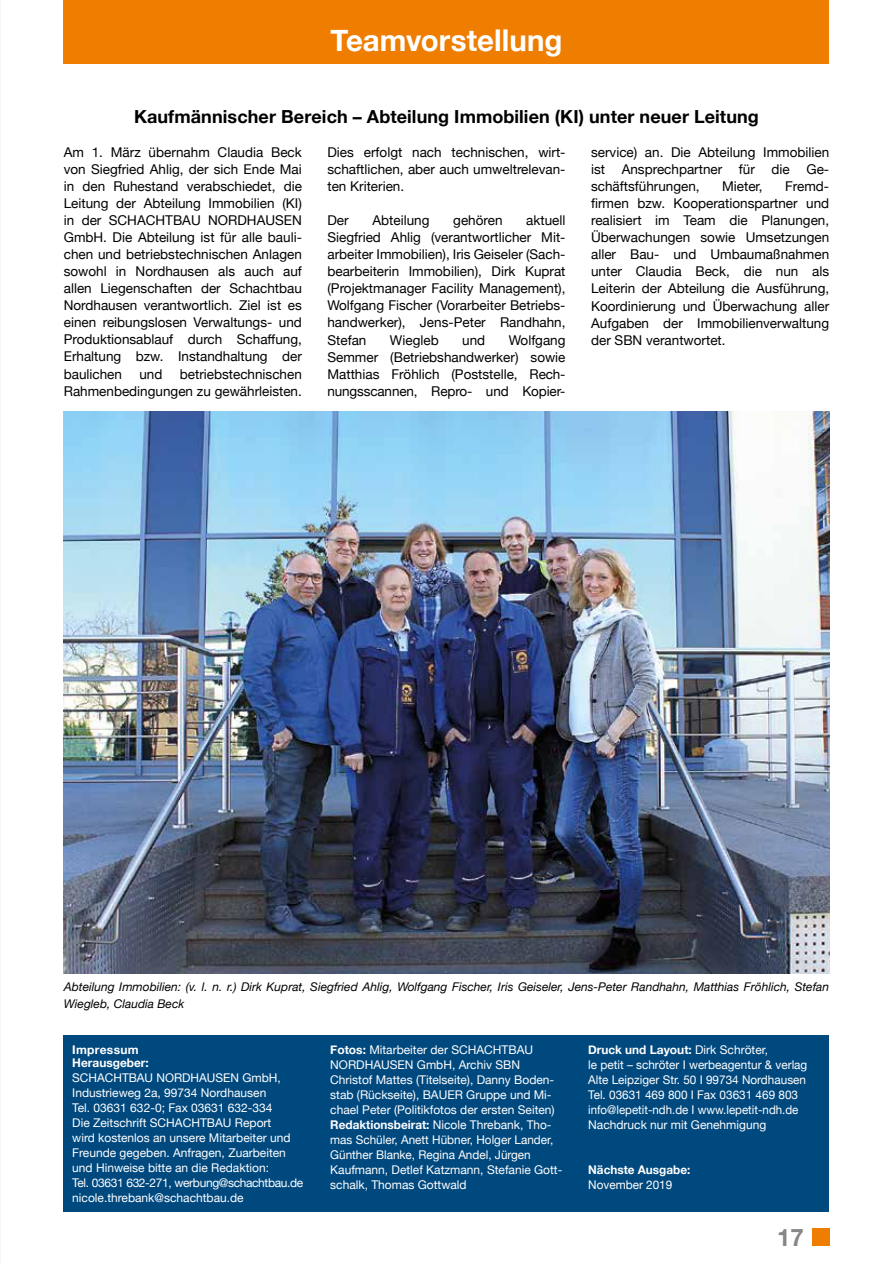
<style>
.page{position:relative;width:893px;height:1263px;background:#fff}
.page>*{position:absolute;margin:0;border:0;box-sizing:border-box;transform-origin:0 0}
.t1{font:700 30px "Helvetica Neue";color:#fff}
.t2{font:700 24px "Helvetica Neue";color:#878787}
.t3{font:700 18px "Helvetica Neue";letter-spacing:.005em;color:#000}
.t4{font:13.5px/17px "Helvetica Neue";color:#000;text-align:justify}
.t5{font:12px/15px "Helvetica Neue";color:#fff}
.t6{font:italic 12px/17px "Helvetica Neue";color:#000}
.t7{font:700 12px/13.5px "Helvetica Neue";color:#fff}
.s1{font-weight:700}
</style>
<div class="page">
<div style="left:812px;top:1229px;width:17px;height:17px;background:#ef7d00"></div>
<div style="left:64px;top:0;width:765px;height:64px;background:#ef7d00"></div>
<img style="left:64px;top:411px;width:765px;height:563px">
<div style="left:64px;top:1035px;width:765px;height:177px;background:#00497f"></div>
<h1 class="t1" style="left:330px;top:16px;width:233px">Teamvorstellung</h1>
<h3 class="t3" style="left:134px;top:103px;width:626px">Kaufmännischer Bereich – Abteilung Immobilien (KI) unter neuer Leitung</h3>
<p class="t4" style="left:64px;top:145px;width:240px">Am 1. März übernahm Claudia Beck von Siegfried Ahlig, der sich Ende Mai in den Ruhestand verabschiedet, die Leitung der Abteilung Immobilien (KI) in der SCHACHTBAU NORDHAUSEN GmbH. Die Abteilung ist für alle bauli&shy;chen und betriebstechnischen Anlagen sowohl in Nordhausen als auch auf allen Liegenschaften der Schachtbau Nordhausen verantwortlich. Ziel ist es einen reibungslosen Verwaltungs- und Produktionsablauf durch Schaffung, Erhaltung bzw. Instandhaltung der baulichen</p>
<p class="t4" style="left:64px;top:366px;width:240px;text-align:right">betriebstechnischen<br>Rahmenbedingungen zu gewährleisten.</p>
<p class="t4" style="left:139px;top:366px;width:25px">und</p>
<p class="t4" style="left:327px;top:145px;width:240px">Dies erfolgt nach technischen, wirt&shy;schaftlichen, aber auch umweltrelevan&shy;ten Kriterien.</p>
<p class="t4" style="left:327px;top:213px;width:23px">Der</p>
<p class="t4" style="left:372px;top:213px;width:59px">Abteilung</p>
<p class="t4" style="left:453px;top:213px;width:51px">gehören</p>
<p class="t4" style="left:327px;top:213px;width:240px;text-indent:199px">aktuell Siegfried Ahlig (verantwortlicher Mit&shy;arbeiter Immobilien), Iris Geiseler (Sach&shy;bearbeiterin Immobilien), Dirk Kuprat (Projektmanager Facility Management), Wolfgang Fischer (Vorarbeiter Betriebs&shy;handwerker), Jens-Peter Randhahn, Stefan</p>
<p class="t4" style="left:327px;top:332px;width:240px;text-indent:181px">Wolfgang Semmer (Betriebshandwerker) sowie Matthias Fröhlich (Poststelle, Rech&shy;nungsscannen, Repro- und Kopier-</p>
<p class="t4" style="left:390px;top:332px;width:50px">Wiegleb</p>
<p class="t4" style="left:462px;top:332px;width:25px">und</p>
<p class="t4" style="left:591px;top:145px;width:240px">service) an. Die Abteilung Immobilien ist Ansprechpartner für die Ge&shy;schäftsführungen,</p>
<p class="t4" style="left:591px;top:179px;width:240px;text-indent:194px">Fremd&shy;firmen bzw. Kooperationspartner und realisiert im Team die Planungen, Überwachungen sowie Umsetzungen aller Bau- und Umbaumaßnahmen unter Claudia Beck, die nun als Leiterin der Abteilung die Ausführung, Koordinierung und Überwachung aller Aufgaben der Immobilienverwaltung der SBN verantwortet.</p>
<p class="t4" style="left:722px;top:179px;width:42px">Mieter,</p>
<p class="t6" style="left:64px;top:979px;width:767px">Abteilung Immobilien: (v. l. n. r.) Dirk Kuprat, Siegfried Ahlig, Wolfgang Fischer, Iris Geiseler, Jens-Peter Randhahn, Matthias Fröhlich, Stefan<br>Wiegleb, Claudia Beck</p>
<p class="t7" style="left:72px;top:1043px;width:78px">Impressum<br>Herausgeber:</p>
<p class="t5" style="left:72px;top:1071px;width:233px">SCHACHTBAU NORDHAUSEN GmbH, Industrieweg 2a, 99734 Nordhausen<br>Tel. 03631 632-0; Fax 03631 632-334<br>Die Zeitschrift SCHACHTBAU Report<br>wird kostenlos an unsere Mitarbeiter und Freunde gegeben. Anfragen, Zuarbeiten und Hinweise bitte an die Redaktion:<br>Tel. 03631 632-271, werbung@schachtbau.de nicole.threbank@schachtbau.de</p>
<p class="t5" style="left:330px;top:1042px;width:234px"><span class="s1">Fotos:</span> Mitarbeiter der SCHACHTBAU NORDHAUSEN GmbH, Archiv SBN Christof Mattes (Titelseite), Danny Boden&shy;stab (Rückseite), BAUER Gruppe und Mi&shy;chael Peter (Politikfotos der ersten Seiten)<br><span class="s1">Redaktionsbeirat:</span> Nicole Threbank, Tho&shy;mas Schüler, Anett Hübner, Holger Lander, Günther Blanke, Regina Andel, Jürgen Kaufmann, Detlef Katzmann, Stefanie Gott&shy;schalk, Thomas Gottwald</p>
<p class="t5" style="left:588px;top:1042px;width:221px"><span class="s1">Druck und Layout:</span> Dirk Schröter,<br>le petit – schröter I werbeagentur &amp; verlag Alte Leipziger Str. 50 I 99734 Nordhausen Tel. 03631 469 800 I Fax 03631 469 803 info@lepetit-ndh.de I www.lepetit-ndh.de Nachdruck nur mit Genehmigung</p>
<p class="t7" style="left:588px;top:1163px;width:104px">Nächste Ausgabe:</p>
<p class="t5" style="left:588px;top:1177px;width:86px">November 2019</p>
<h2 class="t2" style="left:777px;top:1218px;width:28px">17</h2>
</div>
